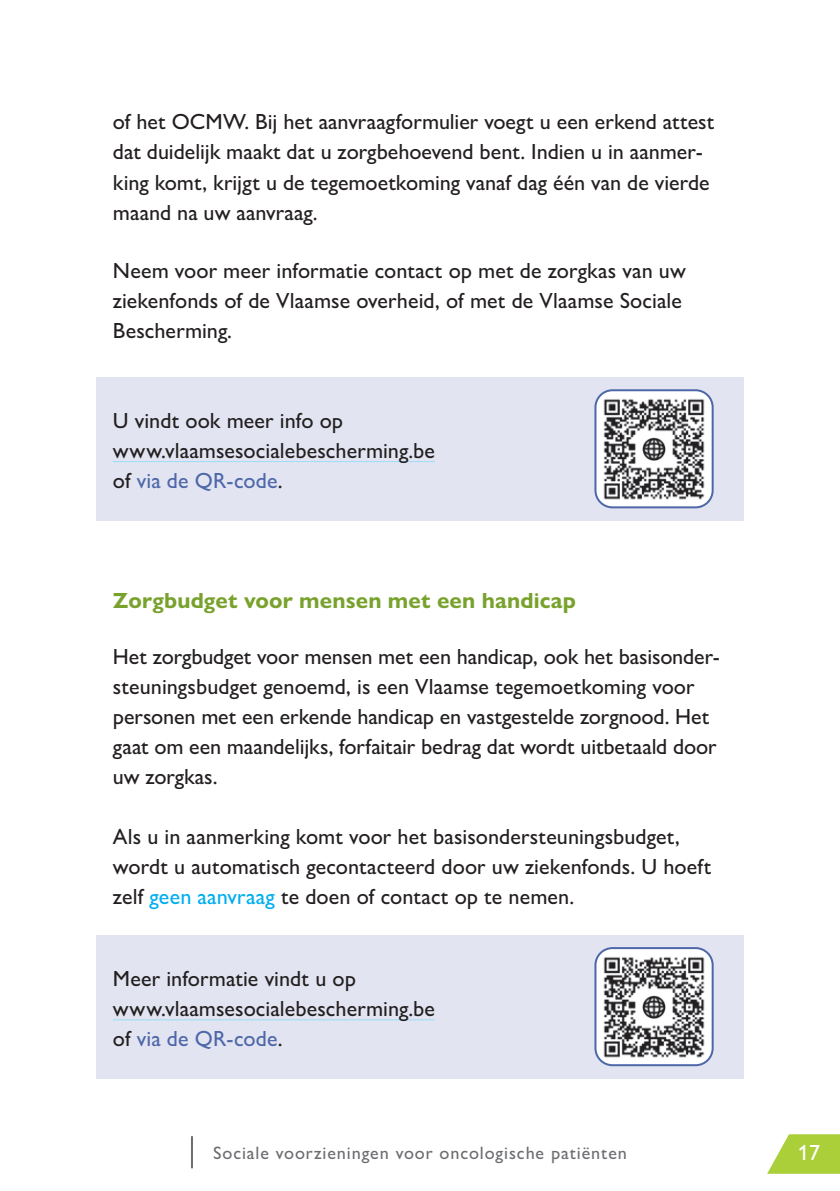
<style>
.page{position:relative;width:840px;height:1191px;background:#fff}
.page>*{position:absolute;margin:0;border:0;box-sizing:border-box;transform-origin:0 0}
.t1{font:500 22px/30px "Gill Sans Nova";color:#231f20}
.t2{font:700 22px "Gill Sans Nova";letter-spacing:.01em;color:#78a22d}
.t3{font:500 22px "Gill Sans Nova";color:#fff}
.t4{font:500 18px "Gill Sans Nova";letter-spacing:.05em;color:#6c6d70}
.s1{color:#4e67a9}
.s2{color:#00aeef}
</style>
<div class="page">
<svg style="left:767px;top:1134px;width:72px;height:39px"></svg>
<hr style="left:191px;top:1136px;width:2px;height:32px;background:#6c6d70">
<div style="left:96px;top:935px;width:647px;height:143px;background:#e2e5f1"></div>
<div style="left:96px;top:377px;width:647px;height:143px;background:#e2e5f1"></div>
<hr style="left:113px;top:461px;width:322px;height:1px;background:#9cdcf8">
<hr style="left:113px;top:1019px;width:322px;height:1px;background:#9cdcf8">
<img style="left:597px;top:392px;width:113px;height:114px">
<div style="left:594px;top:389px;width:119px;height:119px;border:2px solid #4e67a9;border-radius:17px"></div>
<img style="left:597px;top:950px;width:113px;height:113px">
<div style="left:594px;top:947px;width:119px;height:119px;border:2px solid #4e67a9;border-radius:17px"></div>
<p class="t1" style="left:113px;top:107px;width:602px">of het OCMW. Bij het aanvraagformulier voegt u een erkend attest dat duidelijk maakt dat u zorgbehoevend bent. Indien u in aanmer&shy;king komt, krijgt u de tegemoetkoming vanaf dag één van de vierde maand na uw aanvraag.</p>
<p class="t1" style="left:113px;top:255px;width:574px">Neem voor meer informatie contact op met de zorgkas van uw ziekenfonds of de Vlaamse overheid, of met de Vlaamse Sociale<br>Bescherming.</p>
<p class="t1" style="left:113px;top:405px;width:323px">U vindt ook meer info op www.vlaamsesocialebescherming.be of <span class="s1">via de QR-code</span>.</p>
<p class="t2" style="left:113px;top:586px;width:464px">Zorgbudget voor mensen met een handicap</p>
<p class="t1" style="left:113px;top:641px;width:608px">Het zorgbudget voor mensen met een handicap, ook het basisonder&shy;steuningsbudget genoemd, is een Vlaamse tegemoetkoming voor personen met een erkende handicap en vastgestelde zorgnood. Het gaat om een maandelijks, forfaitair bedrag dat wordt uitbetaald door uw zorgkas.</p>
<p class="t1" style="left:113px;top:821px;width:599px">Als u in aanmerking komt voor het basisondersteuningsbudget, wordt u automatisch gecontacteerd door uw ziekenfonds. U hoeft zelf <span class="s2">geen aanvraag</span> te doen of contact op te nemen.</p>
<p class="t1" style="left:113px;top:963px;width:323px">Meer informatie vindt u op www.vlaamsesocialebescherming.be of <span class="s1">via de QR-code</span>.</p>
<p class="t4" style="left:213px;top:1141px;width:415px">Sociale voorzieningen voor oncologische patiënten</p>
<p class="t3" style="left:797px;top:1138px;width:23px">17</p>
</div>
